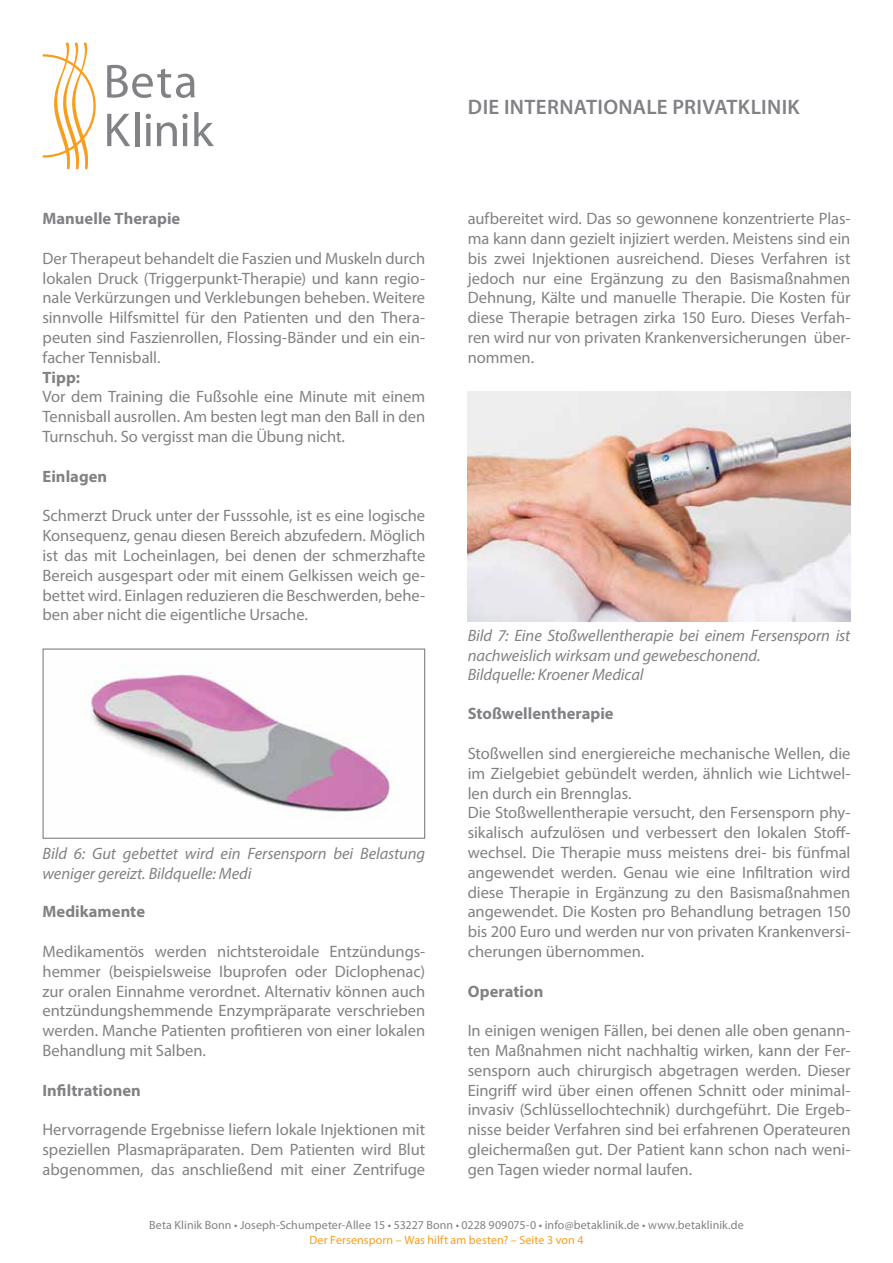
<style>
.page{position:relative;width:893px;height:1263px;background:#fff}
.page>*{position:absolute;margin:0;border:0;box-sizing:border-box;transform-origin:0 0}
.t1{font:600 21px "Myriad Pro";letter-spacing:.015em;color:#808285}
.t2{font:16.5px/19.8px "Myriad Pro";letter-spacing:-.005em;color:#808285;text-align:justify}
.t3{font:italic 16.5px/19.8px "Myriad Pro";letter-spacing:-.005em;color:#808285}
.t4{font:700 16.5px "Myriad Pro";letter-spacing:.005em;color:#808285}
.t5{font:12px "Myriad Pro";letter-spacing:.005em;color:#808285}
.t6{font:12px "Myriad Pro";letter-spacing:.01em;color:#f99d1c}
</style>
<div class="page">
<svg style="left:107px;top:65px;width:88px;height:33px"></svg>
<svg style="left:107px;top:114px;width:23px;height:32px"></svg>
<hr style="left:135px;top:112px;width:4px;height:34px;background:#808285">
<svg style="left:146px;top:114px;width:5px;height:32px"></svg>
<svg style="left:157px;top:114px;width:31px;height:32px"></svg>
<svg style="left:194px;top:112px;width:20px;height:34px"></svg>
<svg style="left:43px;top:42px;width:53px;height:127px"></svg>
<img style="left:90px;top:673px;width:307px;height:146px">
<div style="left:43px;top:648px;width:382px;height:191px;border:1px solid #808285"></div>
<img style="left:468px;top:391px;width:382px;height:230px">
<p class="t4" style="left:43px;top:208px;width:139px">Manuelle Therapie</p>
<p class="t2" style="left:43px;top:248px;width:384px">Der Therapeut behandelt die Faszien und Muskeln durch lokalen Druck (Triggerpunkt-Therapie) und kann regio&shy;nale Verkürzungen und Verklebungen beheben. Weitere sinnvolle Hilfsmittel für den Patienten und den Thera&shy;peuten sind Faszienrollen, Flossing-Bänder und ein ein&shy;facher Tennisball.</p>
<p class="t4" style="left:43px;top:366px;width:39px">Tipp:</p>
<p class="t2" style="left:43px;top:387px;width:384px">Vor dem Training die Fußsohle eine Minute mit einem Tennisball ausrollen. Am besten legt man den Ball in den Turnschuh. So vergisst man die Übung nicht.</p>
<p class="t4" style="left:43px;top:465px;width:66px">Einlagen</p>
<p class="t2" style="left:43px;top:506px;width:384px">Schmerzt Druck unter der Fusssohle, ist es eine logische Konsequenz, genau diesen Bereich abzufedern. Möglich ist das mit Locheinlagen, bei denen der schmerzhafte Bereich ausgespart oder mit einem Gelkissen weich ge&shy;bettet wird. Einlagen reduzieren die Beschwerden, behe&shy;ben aber nicht die eigentliche Ursache.</p>
<p class="t3" style="left:43px;top:843px;width:384px">Bild 6: Gut gebettet wird ein Fersensporn bei Belastung weniger gereizt. Bildquelle: Medi</p>
<p class="t4" style="left:43px;top:901px;width:104px">Medikamente</p>
<p class="t2" style="left:43px;top:941px;width:384px">Medikamentös werden nichtsteroidale Entzündungs&shy;hemmer (beispielsweise Ibuprofen oder Diclophenac) zur oralen Einnahme verordnet. Alternativ können auch entzündungshemmende Enzympräparate verschrieben werden. Manche Patienten profitieren von einer lokalen Behandlung mit Salben.</p>
<p class="t4" style="left:43px;top:1079px;width:100px">Infiltrationen</p>
<p class="t2" style="left:43px;top:1119px;width:384px">Hervorragende Ergebnisse liefern lokale Injektionen mit speziellen Plasmapräparaten. Dem Patienten wird Blut abgenommen, das anschließend mit einer Zentrifuge</p>
<p class="t1" style="left:468px;top:93px;width:333px">DIE INTERNATIONALE PRIVATKLINIK</p>
<p class="t2" style="left:468px;top:209px;width:384px">aufbereitet wird. Das so gewonnene konzentrierte Plas&shy;ma kann dann gezielt injiziert werden. Meistens sind ein bis zwei Injektionen ausreichend. Dieses Verfahren ist jedoch nur eine Ergänzung zu den Basismaßnahmen Dehnung, Kälte und manuelle Therapie. Die Kosten für diese Therapie betragen zirka 150 Euro. Dieses Verfah&shy;ren wird nur von privaten Krankenversicherungen über&shy;nommen.</p>
<p class="t3" style="left:468px;top:625px;width:384px">Bild 7: Eine Stoßwellentherapie bei einem Fersensporn ist nachweislich wirksam und gewebeschonend.<br>Bildquelle: Kroener Medical</p>
<p class="t4" style="left:468px;top:703px;width:147px">Stoßwellentherapie</p>
<p class="t2" style="left:468px;top:743px;width:384px;text-align:left">Stoßwellen sind energiereiche mechanische Wellen, die im Zielgebiet gebündelt werden, ähnlich wie Lichtwel&shy;len durch ein Brennglas.<br>Die Stoßwellentherapie versucht, den Fersensporn phy&shy;sikalisch aufzulösen und verbessert den lokalen Stoff&shy;wechsel. Die Therapie muss meistens drei- bis fünfmal angewendet werden. Genau wie eine Infiltration wird diese Therapie in Ergänzung zu den Basismaßnahmen angewendet. Die Kosten pro Behandlung betragen 150 bis 200 Euro und werden nur von privaten Krankenversi&shy;cherungen übernommen.</p>
<p class="t4" style="left:468px;top:980px;width:77px">Operation</p>
<p class="t2" style="left:468px;top:1020px;width:384px">In einigen wenigen Fällen, bei denen alle oben genann&shy;ten Maßnahmen nicht nachhaltig wirken, kann der Fer&shy;sensporn auch chirurgisch abgetragen werden. Dieser Eingriff wird über einen offenen Schnitt oder minimal&shy;invasiv (Schlüssellochtechnik) durchgeführt. Die Ergeb&shy;nisse beider Verfahren sind bei erfahrenen Operateuren gleichermaßen gut. Der Patient kann schon nach weni&shy;gen Tagen wieder normal laufen.</p>
<p class="t5" style="left:149px;top:1218px;width:596px">Beta Klinik Bonn • Joseph-Schumpeter-Allee 15 • 53227 Bonn • 0228 909075-0 • info@betaklinik.de • www.betaklinik.de</p>
<p class="t6" style="left:309px;top:1232px;width:276px">Der Fersensporn – Was hilft am besten? – Seite 3 von 4</p>
</div>
